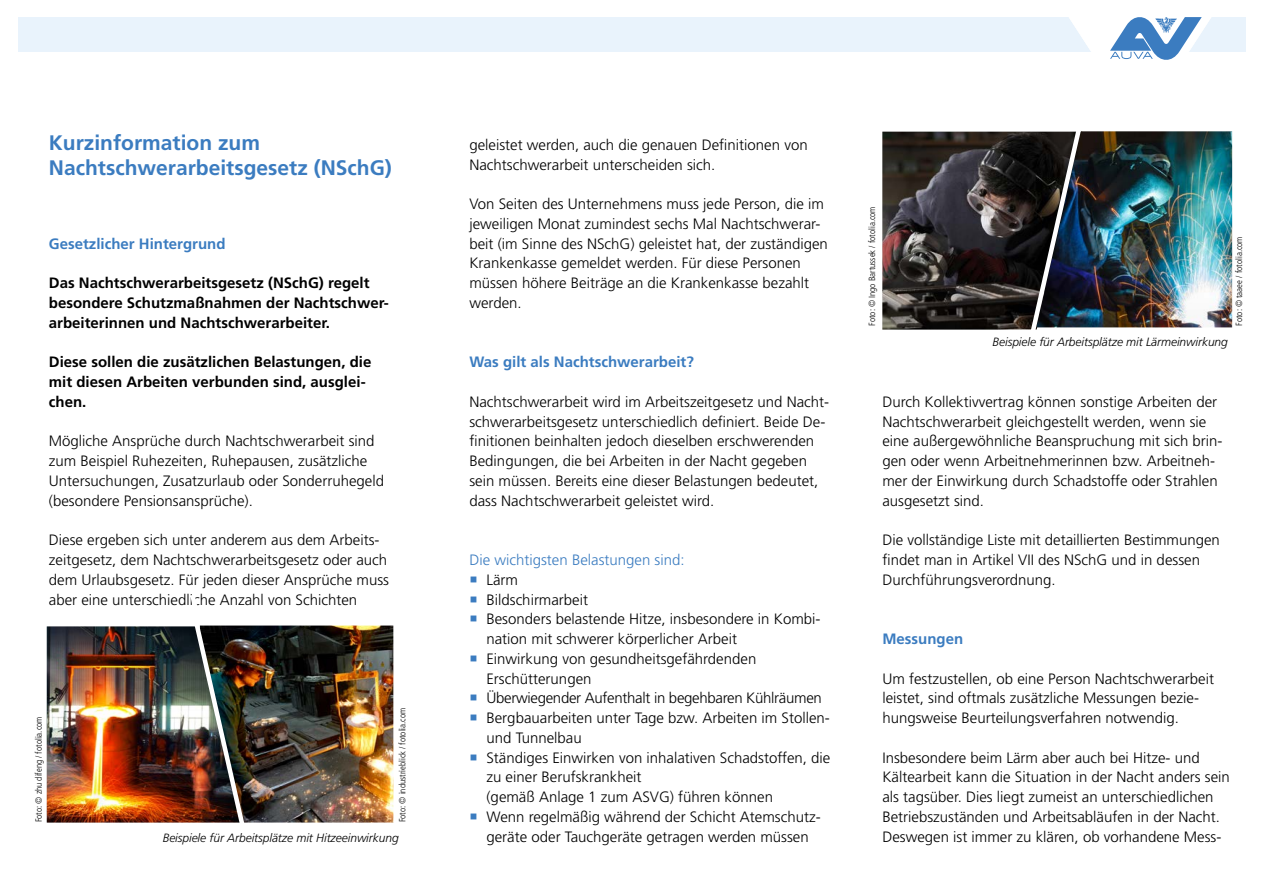
<style>
.page{position:relative;width:1263px;height:893px;background:#fff}
.page>*{position:absolute;margin:0;border:0;box-sizing:border-box;transform-origin:0 0}
.I_Subheadline_H2{font:700 21px/25.2px "Frutiger LT Std";color:#3b7cc0}
.I_Copy{font:300 15px/19.8px "Frutiger LT Std";color:#000}
.I_Copy_bold{font:700 15px/19.8px "Frutiger LT Std";color:#000}
.I_Subheadline_H3{font:700 15px "Frutiger LT Std";color:#3b7cc0}
.I_Copy-2{font:300 15px "Frutiger LT Std";letter-spacing:-.02em;color:#000}
.I_Copy-3{font:300 15px "Frutiger LT Std";color:#3b7cc0}
.t1{font:italic 300 12px "Frutiger LT Std";letter-spacing:-.005em;color:#000}
.t2{font:300 condensed 9px "Frutiger LT Std";color:#000}
</style>
<div class="page">
<div style="left:18px;top:17px;width:1228px;height:34px;background:#e9f3fc"></div>
<svg style="left:1068px;top:17px;width:144px;height:43px"></svg>
<img style="left:250px;top:625px;width:143px;height:197px">
<img style="left:47px;top:625px;width:203px;height:198px">
<img style="left:1088px;top:131px;width:144px;height:196px">
<img style="left:882px;top:131px;width:206px;height:199px">
<p class="I_Subheadline_H2" style="left:49px;top:130px;width:344px">Kurzinformation zum<br>Nachtschwerarbeitsgesetz (NSchG)</p>
<p class="I_Copy" style="left:469px;top:135px;width:340px">geleistet werden, auch die genauen Definitionen von<br>Nachtschwerarbeit unterscheiden sich.</p>
<p class="I_Copy" style="left:469px;top:194px;width:360px">Von Seiten des Unternehmens muss jede Person, die im jeweiligen Monat zumindest sechs Mal Nachtschwerar&shy;beit (im Sinne des NSchG) geleistet hat, der zuständigen Krankenkasse gemeldet werden. Für diese Personen müssen höhere Beiträge an die Krankenkasse bezahlt werden.</p>
<p class="t2" style="left:867px;top:326px;width:121px;rotate:-90deg">Foto: © Ingo Bartussek / fotolia.com</p>
<p class="t2" style="left:1234px;top:326px;width:91px;rotate:-90deg">Foto: © taaee / fotolia.com</p>
<p class="I_Subheadline_H3" style="left:49px;top:235px;width:178px">Gesetzlicher Hintergrund</p>
<p class="I_Copy_bold" style="left:49px;top:273px;width:341px">Das Nachtschwerarbeitsgesetz (NSchG) regelt besondere Schutzmaßnahmen der Nachtschwer&shy;arbeiterinnen und Nachtschwerarbeiter.</p>
<p class="I_Copy_bold" style="left:49px;top:352px;width:324px">Diese sollen die zusätzlichen Belastungen, die mit diesen Arbeiten verbunden sind, ausglei&shy;chen.</p>
<p class="I_Copy" style="left:49px;top:431px;width:337px">Mögliche Ansprüche durch Nachtschwerarbeit sind zum Beispiel Ruhezeiten, Ruhepausen, zusätzliche Untersuchungen, Zusatzurlaub oder Sonderruhegeld (besondere Pensionsansprüche).</p>
<p class="I_Copy" style="left:49px;top:530px;width:342px">Diese ergeben sich unter anderem aus dem Arbeits&shy;zeitgesetz, dem Nachtschwerarbeitsgesetz oder auch dem Urlaubsgesetz. Für jeden dieser Ansprüche muss</p>
<p class="I_Copy" style="left:49px;top:590px;width:310px">aber eine unterschiedliche Anzahl von Schichten</p>
<p class="t1" style="left:992px;top:335px;width:237px">Beispiele für Arbeitsplätze mit Lärmeinwirkung</p>
<p class="I_Subheadline_H3" style="left:469px;top:353px;width:226px">Was gilt als Nachtschwerarbeit?</p>
<p class="I_Copy" style="left:469px;top:392px;width:361px">Nachtschwerarbeit wird im Arbeitszeitgesetz und Nacht&shy;schwerarbeitsgesetz unterschiedlich definiert. Beide De&shy;finitionen beinhalten jedoch dieselben erschwerenden Bedingungen, die bei Arbeiten in der Nacht gegeben sein müssen. Bereits eine dieser Belastungen bedeutet, dass Nachtschwerarbeit geleistet wird.</p>
<p class="I_Copy" style="left:882px;top:392px;width:342px">Durch Kollektivvertrag können sonstige Arbeiten der Nachtschwerarbeit gleichgestellt werden, wenn sie eine außergewöhnliche Beanspruchung mit sich brin&shy;gen oder wenn Arbeitnehmerinnen bzw. Arbeitneh&shy;mer der Einwirkung durch Schadstoffe oder Strahlen ausgesetzt sind.</p>
<p class="I_Copy" style="left:882px;top:530px;width:339px">Die vollständige Liste mit detaillierten Bestimmungen findet man in Artikel VII des NSchG und in dessen<br>Durchführungsverordnung.</p>
<p class="I_Copy-3" style="left:469px;top:551px;width:217px">Die wichtigsten Belastungen sind:</p>
<p class="I_Copy" style="left:486px;top:570px;width:33px">Lärm</p>
<p class="I_Copy" style="left:486px;top:590px;width:103px">Bildschirmarbeit</p>
<p class="I_Copy" style="left:486px;top:609px;width:335px">Besonders belastende Hitze, insbesondere in Kombi&shy;nation mit schwerer körperlicher Arbeit</p>
<p class="I_Copy" style="left:486px;top:649px;width:271px">Einwirkung von gesundheitsgefährdenden<br>Erschütterungen</p>
<p class="I_Copy-2" style="left:486px;top:690px;width:337px">Überwiegender Aufenthalt in begehbaren Kühlräumen</p>
<p class="I_Copy" style="left:486px;top:708px;width:345px">Bergbauarbeiten unter Tage bzw. Arbeiten im Stollen&shy;und Tunnelbau</p>
<p class="I_Copy" style="left:486px;top:748px;width:345px">Ständiges Einwirken von inhalativen Schadstoffen, die zu einer Berufskrankheit<br>(gemäß Anlage 1 zum ASVG) führen können</p>
<p class="I_Copy" style="left:486px;top:807px;width:336px">Wenn regelmäßig während der Schicht Atemschutz&shy;geräte oder Tauchgeräte getragen werden müssen</p>
<p class="I_Subheadline_H3" style="left:882px;top:630px;width:82px">Messungen</p>
<p class="I_Copy" style="left:882px;top:669px;width:333px">Um festzustellen, ob eine Person Nachtschwerarbeit leistet, sind oftmals zusätzliche Messungen bezie&shy;hungsweise Beurteilungsverfahren notwendig.</p>
<p class="I_Copy" style="left:882px;top:748px;width:349px">Insbesondere beim Lärm aber auch bei Hitze- und Kältearbeit kann die Situation in der Nacht anders sein als tagsüber. Dies liegt zumeist an unterschiedlichen Betriebszuständen und Arbeitsabläufen in der Nacht.</p>
<p class="t2" style="left:34px;top:822px;width:107px;rotate:-90deg">Foto: © zhu difeng / fotolia.com</p>
<p class="t2" style="left:397px;top:822px;width:116px;rotate:-90deg">Foto: © industrieblick / fotolia.com</p>
<p class="t1" style="left:163px;top:831px;width:237px">Beispiele für Arbeitsplätze mit Hitzeeinwirkung</p>
<p class="I_Copy" style="left:882px;top:827px;width:340px">Deswegen ist immer zu klären, ob vorhandene Mess-</p>
</div>
